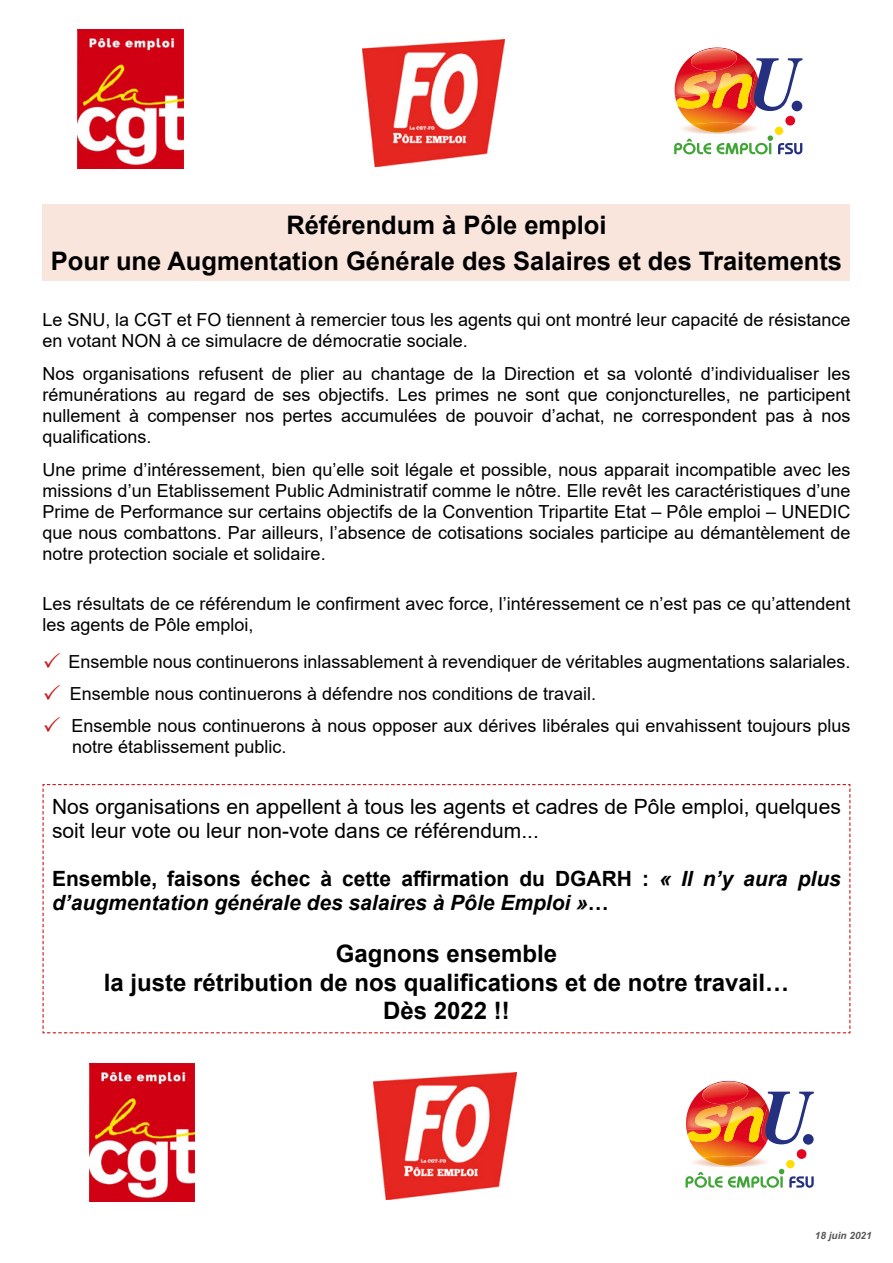
<style>
.page{position:relative;width:893px;height:1263px;background:#fff}
.page>*{position:absolute;margin:0;border:0;box-sizing:border-box;transform-origin:0 0}
.t1{font:700 25.5px/36px "Arial";color:#000;text-align:center}
.t2{font:700 24px/28.5px "Arial";color:#000;text-align:center}
.t3{font:21px/24px "Arial";color:#000}
.t4{font:italic 700 21px/24px "Arial";color:#000}
.t5{font:18px/21px "Arial";color:#000}
.t6{font:italic 700 10.05px "Arial";color:#575756}
.s1{font-style:normal}
</style>
<div class="page">
<div style="left:43px;top:204px;width:807px;height:77px;background:#f9e5dc"></div>
<svg style="left:675px;top:48px;width:85px;height:84px"></svg>
<img style="left:682px;top:124px;width:74px;height:10px">
<img style="left:692px;top:123px;width:51px;height:9px">
<svg style="left:674px;top:135px;width:128px;height:19px"></svg>
<div style="left:775px;top:127px;width:8px;height:8px;background:#fd0;border-radius:50%"></div>
<div style="left:785px;top:116px;width:10px;height:10px;background:#e40521;border-radius:50%"></div>
<img style="left:675px;top:52px;width:70px;height:44px">
<img style="left:690px;top:48px;width:47px;height:10px">
<svg style="left:676px;top:58px;width:126px;height:53px"></svg>
<img style="left:78px;top:30px;width:105px;height:138px">
<img style="left:362px;top:39px;width:143px;height:127px">
<svg style="left:42px;top:784px;width:809px;height:250px"></svg>
<svg style="left:686px;top:1081px;width:85px;height:85px"></svg>
<img style="left:703px;top:1156px;width:51px;height:10px">
<svg style="left:685px;top:1169px;width:129px;height:19px"></svg>
<div style="left:786px;top:1160px;width:8px;height:8px;background:#fd0;border-radius:50%"></div>
<div style="left:797px;top:1149px;width:9px;height:10px;background:#e40521;border-radius:50%"></div>
<svg style="left:687px;top:1081px;width:127px;height:63px"></svg>
<img style="left:89px;top:1063px;width:106px;height:139px">
<img style="left:374px;top:1073px;width:142px;height:127px">
<h1 class="t1" style="left:51px;top:207px;width:793px">Référendum à Pôle emploi<br>Pour une Augmentation Générale des Salaires et des Traitements</h1>
<p class="t5" style="left:43px;top:309px;width:809px">Le SNU, la CGT et FO tiennent à remercier tous les agents qui ont montré leur capacité de résistance en votant NON à ce simulacre de démocratie sociale.</p>
<p class="t5" style="left:43px;top:363px;width:809px;text-align:justify">Nos organisations refusent de plier au chantage de la Direction et sa volonté d’individualiser les rémunérations au regard de ses objectifs. Les primes ne sont que conjoncturelles, ne participent nullement à compenser nos pertes accumulées de pouvoir d’achat, ne correspondent pas à nos qualifications.</p>
<p class="t5" style="left:43px;top:459px;width:809px;text-align:justify">Une prime d’intéressement, bien qu’elle soit légale et possible, nous apparait incompatible avec les missions d’un Etablissement Public Administratif comme le nôtre. Elle revêt les caractéristiques d’une Prime de Performance sur certains objectifs de la Convention Tripartite Etat – Pôle emploi – UNEDIC que nous combattons. Par ailleurs, l’absence de cotisations sociales participe au démantèlement de notre protection sociale et solidaire.</p>
<p class="t5" style="left:43px;top:593px;width:809px">Les résultats de ce référendum le confirment avec force, l’intéressement ce n’est pas ce qu’attendent les agents de Pôle emploi,</p>
<p class="t5" style="left:69px;top:646px;width:783px;line-height:31.8px">Ensemble nous continuerons inlassablement à revendiquer de véritables augmentations salariales.<br>Ensemble nous continuerons à défendre nos conditions de travail.<br>Ensemble nous continuerons à nous opposer aux dérives libérales qui envahissent toujours plus</p>
<p class="t5" style="left:72px;top:736px;width:216px">notre établissement public.</p>
<p class="t3" style="left:52px;top:794px;width:790px">Nos organisations en appellent à tous les agents et cadres de Pôle emploi, quelques soit leur vote ou leur non-vote dans ce référendum...</p>
<p class="t4" style="left:52px;top:867px;width:790px"><span class="s1">Ensemble, faisons échec à cette affirmation du DGARH :</span> « Il n’y aura plus d’augmentation générale des salaires à Pôle Emploi »<span class="s1">…</span></p>
<h2 class="t2" style="left:104px;top:940px;width:687px">Gagnons ensemble<br>la juste rétribution de nos qualifications et de notre travail…<br>Dès 2022 !!</h2>
<p class="t6" style="left:815px;top:1229px;width:58px">18 juin 2021</p>
</div>
